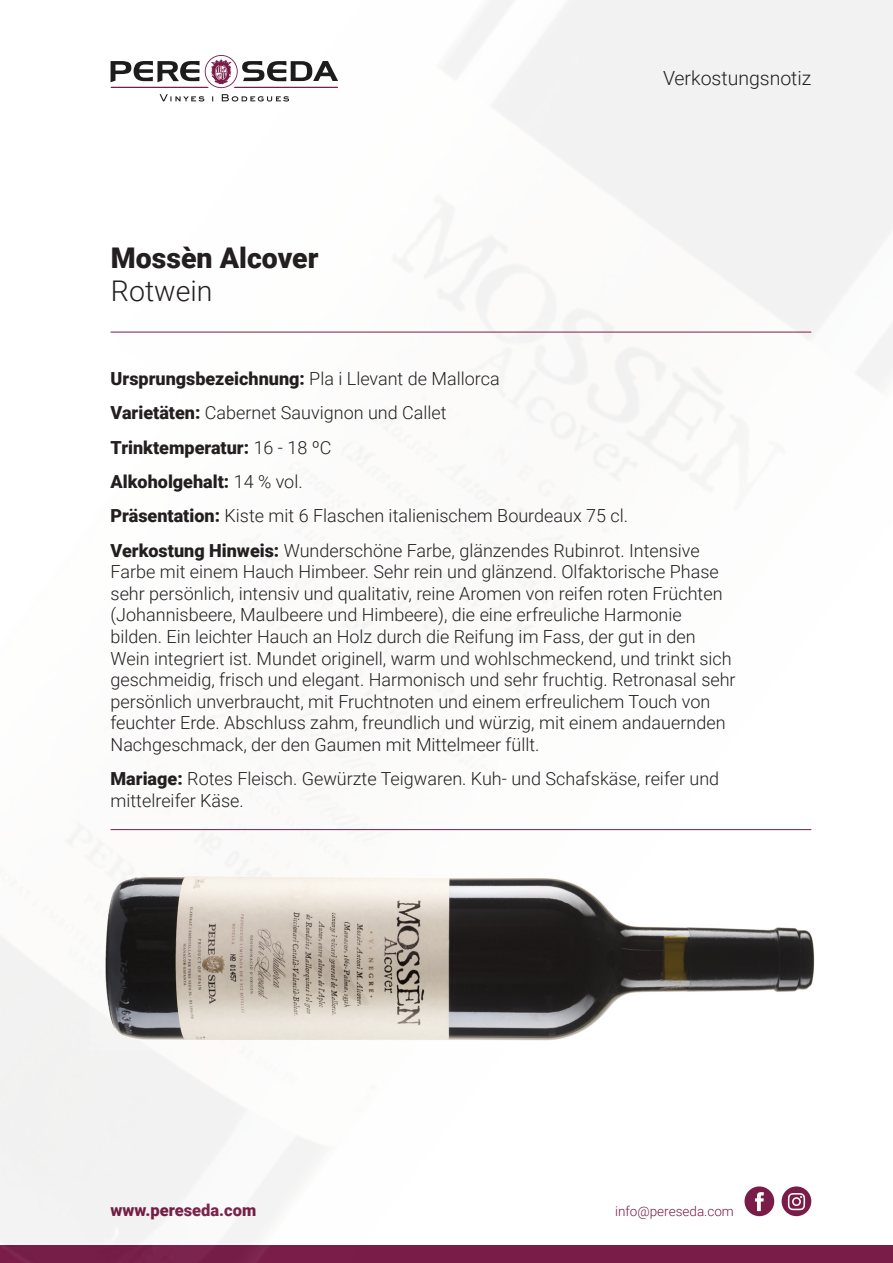
<style>
.page{position:relative;width:893px;height:1263px;background:#fff}
.page>*{position:absolute;margin:0;border:0;box-sizing:border-box;transform-origin:0 0}
.t1{font:900 28.5px "Roboto";color:#231f20}
.t2{font:300 28.5px "Roboto";color:#231f20}
.t3{font:300 19.5px "Roboto";color:#231f20}
.t4{font:300 18px/21.6px "Roboto";color:#231f20}
.t5{font:900 18px "Roboto";color:#231f20}
.t6{font:900 16.5px "Roboto";color:#791d48}
.t7{font:300 13.5px "Roboto";color:#791d48}
.s1{font-weight:300}
.s2{font-weight:900}
</style>
<div class="page">
<img style="left:0;top:0;width:893px;height:1263px">
<img style="left:85px;top:863px;width:744px;height:188px">
<hr style="left:111px;top:332px;width:700px;height:1px;background:#791d48">
<hr style="left:111px;top:829px;width:700px;height:1px;background:#791d48">
<p class="t1" style="left:111px;top:238px;width:209px">Mossèn Alcover</p>
<p class="t2" style="left:111px;top:271px;width:103px">Rotwein</p>
<p class="t3" style="left:663px;top:65px;width:150px">Verkostungsnotiz</p>
<p class="t5" style="left:111px;top:366px;width:391px">Ursprungsbezeichnung: <span class="s1">Pla i Llevant de Mallorca</span></p>
<p class="t4" style="left:111px;top:401px;width:338px"><span class="s2">Varietäten:</span> Cabernet Sauvignon und Callet</p>
<p class="t5" style="left:111px;top:434px;width:223px">Trinktemperatur: <span class="s1">16 - 18 ºC</span></p>
<p class="t5" style="left:111px;top:469px;width:194px">Alkoholgehalt: <span class="s1">14 % vol.</span></p>
<p class="t4" style="left:111px;top:504px;width:519px"><span class="s2">Präsentation:</span> Kiste mit 6 Flaschen italienischem Bourdeaux 75 cl.</p>
<p class="t4" style="left:111px;top:539px;width:627px"><span class="s2">Verkostung Hinweis:</span> Wunderschöne Farbe, glänzendes Rubinrot. Intensive Farbe mit einem Hauch Himbeer. Sehr rein und glänzend. Olfaktorische Phase sehr persönlich, intensiv und qualitativ, reine Aromen von reifen roten Früchten (Johannisbeere, Maulbeere und Himbeere), die eine erfreuliche Harmonie bilden. Ein leichter Hauch an Holz durch die Reifung im Fass, der gut in den Wein integriert ist. Mundet originell, warm und wohlschmeckend, und trinkt sich geschmeidig, frisch und elegant. Harmonisch und sehr fruchtig. Retronasal sehr persönlich unverbraucht, mit Fruchtnoten und einem erfreulichem Touch von feuchter Erde. Abschluss zahm, freundlich und würzig, mit einem andauernden Nachgeschmack, der den Gaumen mit Mittelmeer füllt.</p>
<p class="t4" style="left:111px;top:767px;width:610px"><span class="s2">Mariage:</span> Rotes Fleisch. Gewürzte Teigwaren. Kuh- und Schafskäse, reifer und mittelreifer Käse.</p>
<p class="t6" style="left:111px;top:1198px;width:147px">www.pereseda.com</p>
<p class="t7" style="left:615px;top:1202px;width:120px">info@pereseda.com</p>
</div>
